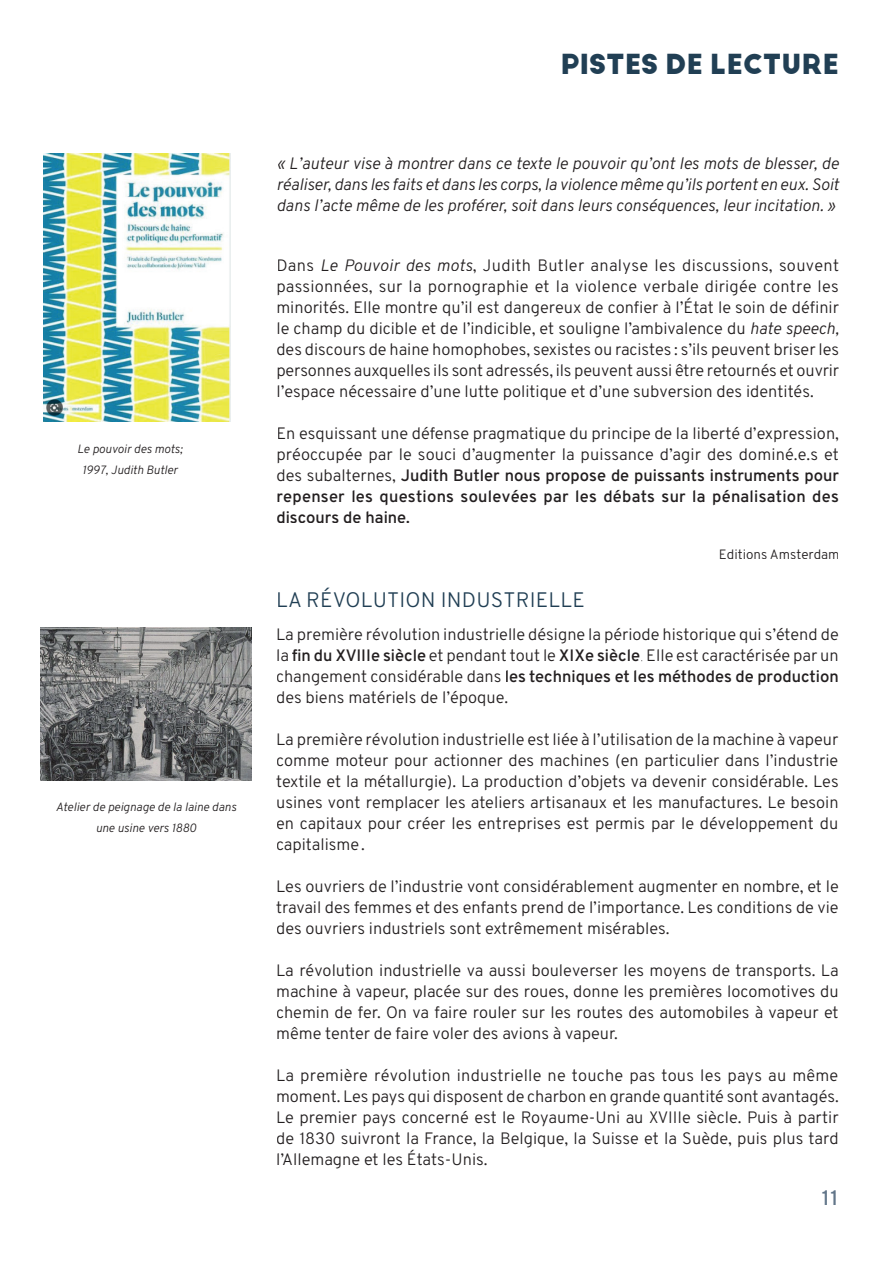
<style>
.page{position:relative;width:893px;height:1263px;background:#fff}
.page>*{position:absolute;margin:0;border:0;box-sizing:border-box;transform-origin:0 0}
.t1{font:700 27px "Big John PRO";color:#213f54}
.t2{font:300 21px "Overpass";letter-spacing:.01em;color:#213f54}
.t3{font:600 21px "Overpass";color:#617589}
.t4{font:300 16.5px/21px "Overpass";color:#231f20;text-align:justify}
.t5{font:italic 300 16.5px/21px "Overpass";color:#231f20;text-align:justify}
.t6{font:300 13.5px "Overpass";color:#231f20}
.t7{font:italic 300 12px/21px "Overpass";color:#231f20;text-align:center}
.s1{font-style:italic}
.s2{font-weight:600}
.s3{font-weight:100}
</style>
<div class="page">
<img style="left:44px;top:154px;width:186px;height:268px">
<img style="left:41px;top:627px;width:210px;height:154px">
<p class="t7" style="left:77px;top:438px;width:107px">Le pouvoir des mots;<br>1997, Judith Butler</p>
<p class="t7" style="left:56px;top:796px;width:182px">Atelier de peignage de la laine dans une usine vers 1880</p>
<h1 class="t1" style="left:560px;top:48px;width:280px">PISTES DE LECTURE</h1>
<p class="t5" style="left:276px;top:152px;width:564px">« L’auteur vise à montrer dans ce texte le pouvoir qu’ont les mots de blesser, de réaliser, dans les faits et dans les corps, la violence même qu’ils portent en eux. Soit dans l’acte même de les proférer, soit dans leurs conséquences, leur incitation. »</p>
<p class="t4" style="left:276px;top:254px;width:564px">Dans <span class="s1">Le Pouvoir des mots</span>, Judith Butler analyse les discussions, souvent passionnées, sur la pornographie et la violence verbale dirigée contre les minorités. Elle montre qu’il est dangereux de confier à l’État le soin de définir le champ du dicible et de l’indicible, et souligne l’ambivalence du <span class="s1">hate speech, </span>des discours de haine homophobes, sexistes ou racistes : s’ils peuvent briser les personnes auxquelles ils sont adressés, ils peuvent aussi être retournés et ouvrir l’espace nécessaire d’une lutte politique et d’une subversion des identités.</p>
<p class="t4" style="left:276px;top:422px;width:564px">En esquissant une défense pragmatique du principe de la liberté d’expression, préoccupée par le souci d’augmenter la puissance d’agir des dominé.e.s et des subalternes, <span class="s2">Judith Butler nous propose de puissants instruments pour repenser les questions soulevées par les débats sur la pénalisation des discours de haine.</span></p>
<p class="t6" style="left:719px;top:544px;width:122px">Editions Amsterdam</p>
<p class="t2" style="left:276px;top:584px;width:310px">LA RÉVOLUTION INDUSTRIELLE</p>
<p class="t4" style="left:276px;top:624px;width:564px">La première révolution industrielle désigne la période historique qui s’étend de la <span class="s2">fin du XVIIIe siècle</span> et pendant tout le <span class="s2">XIXe siècle</span><span class="s3">.</span> Elle est caractérisée par un changement considérable dans <span class="s2">les techniques et les méthodes de production </span>des biens matériels de l’époque.</p>
<p class="t4" style="left:276px;top:729px;width:564px">La première révolution industrielle est liée à l’utilisation de la machine à vapeur comme moteur pour actionner des machines (en particulier dans l’industrie textile et la métallurgie). La production d’objets va devenir considérable. Les usines vont remplacer les ateliers artisanaux et les manufactures. Le besoin en capitaux pour créer les entreprises est permis par le développement du capitalisme .</p>
<p class="t4" style="left:276px;top:876px;width:564px">Les ouvriers de l’industrie vont considérablement augmenter en nombre, et le travail des femmes et des enfants prend de l’importance. Les conditions de vie des ouvriers industriels sont extrêmement misérables.</p>
<p class="t4" style="left:276px;top:960px;width:564px">La révolution industrielle va aussi bouleverser les moyens de transports. La machine à vapeur, placée sur des roues, donne les premières locomotives du chemin de fer. On va faire rouler sur les routes des automobiles à vapeur et même tenter de faire voler des avions à vapeur.</p>
<p class="t4" style="left:276px;top:1065px;width:564px">La première révolution industrielle ne touche pas tous les pays au même moment. Les pays qui disposent de charbon en grande quantité sont avantagés.<br>Le premier pays concerné est le Royaume-Uni au XVIIIe siècle. Puis à partir de 1830 suivront la France, la Belgique, la Suisse et la Suède, puis plus tard l’Allemagne et les États-Unis.</p>
<p class="t3" style="left:822px;top:1182px;width:18px">11</p>
</div>
